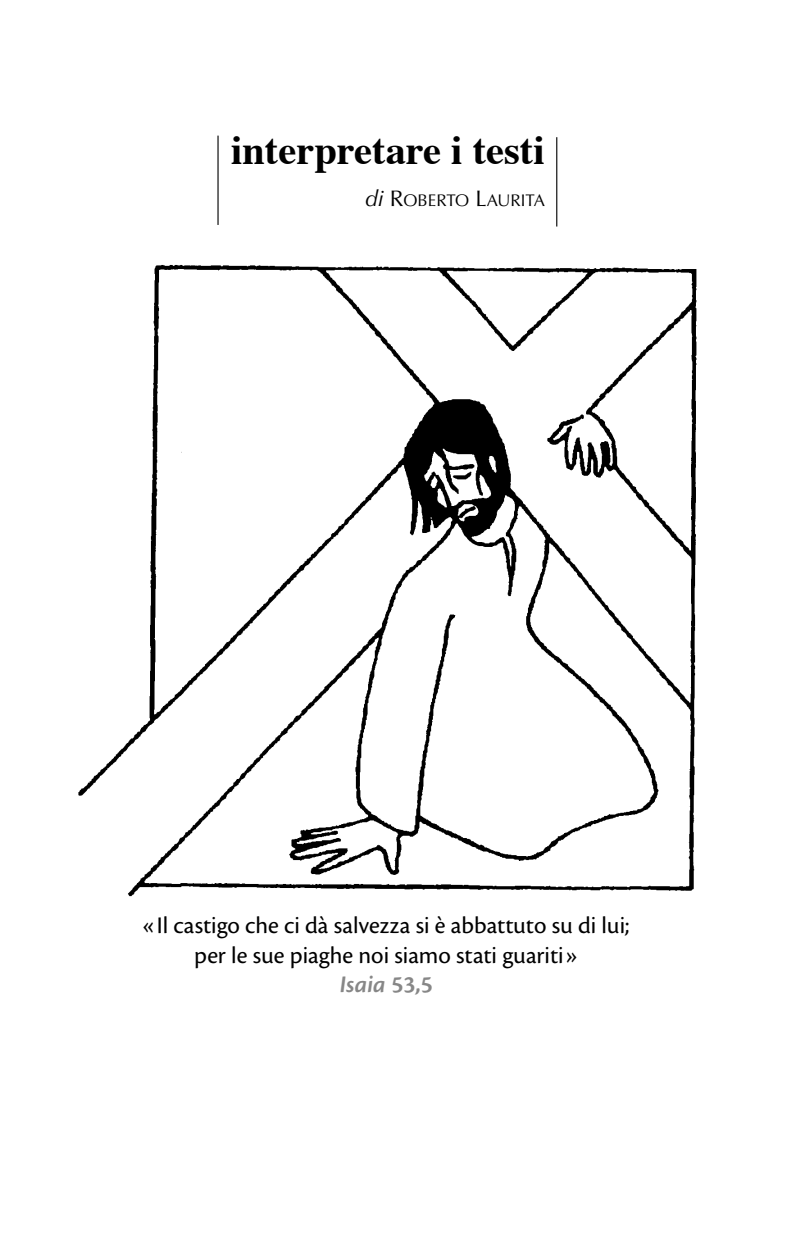
<style>
.page{position:relative;width:804px;height:1238px;background:#fff}
.page>*{position:absolute;margin:0;border:0;box-sizing:border-box;transform-origin:0 0}
.t1{font:700 40.5px "Times";color:#000}
.t2{font:24.75px/29.5px "Cronos Pro";color:#000;text-align:center}
.t3{font:16.88px "Optima LT Std";color:#000}
.s1{font-family:"Optima";font-style:italic;font-size:22.5px}
.s2{font-size:22.5px}
.s3{font-weight:600;font-style:italic;color:#878787}
.s4{font-weight:600;color:#878787}
</style>
<div class="page">
<img style="left:78px;top:264px;width:619px;height:633px">
<hr style="left:217px;top:136px;width:1px;height:89px;background:#000">
<hr style="left:556px;top:137px;width:1px;height:89px;background:#000">
<h1 class="t1" style="left:231px;top:112px;width:315px">interpretare i testi</h1>
<p class="t3" style="left:365px;top:191px;width:181px"><span class="s1">di</span> <span class="s2">R</span>OBERTO <span class="s2">L</span>AURITA</p>
<p class="t2" style="left:143px;top:910px;width:488px">«Il castigo che ci dà salvezza si è abbattuto su di lui; per le sue piaghe noi siamo stati guariti»<br><span class="s3">Isaia</span> <span class="s4">53,5</span></p>
</div>
